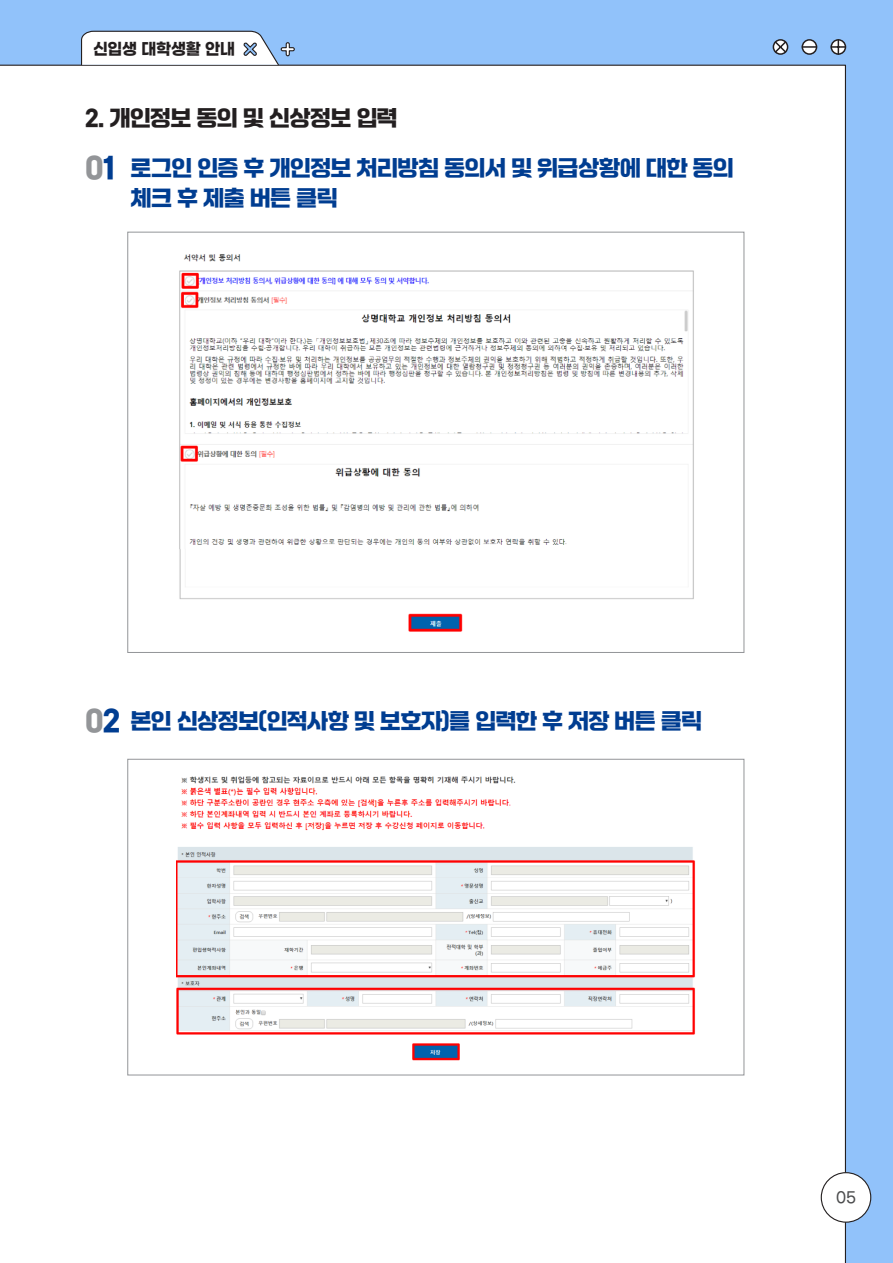
<style>
.page{position:relative;width:893px;height:1263px;background:#91c2fa}
.page>*{position:absolute;margin:0;border:0;box-sizing:border-box;transform-origin:0 0}
.t1{font:27px "Jalnan Gothic";color:#939598}
.t2{font:21px/30px "Jalnan Gothic";letter-spacing:-.03em;color:#003d91}
.t3{font:21px "Jalnan Gothic";letter-spacing:-.03em;color:#231f20}
.t4{font:700 16.35px "Gmarket Sans";letter-spacing:-.01em;color:#231f20;scale:.95 1}
.t5{font:500 15px "Gmarket Sans";color:#4b4c4d}
.s1{color:#003d91}
</style>
<div class="page">
<div style="left:0;top:65px;width:846px;height:1198px;background:#fff"></div>
<svg style="left:80px;top:30px;width:215px;height:36px"></svg>
<svg style="left:773px;top:39px;width:74px;height:16px"></svg>
<div style="left:821px;top:1173px;width:50px;height:49px;background:#fff;border-radius:50%"></div>
<div style="left:821px;top:1172px;width:50px;height:51px;border:1px solid #231f20;border-radius:50%"></div>
<img style="left:176px;top:252px;width:520px;height:381px">
<img style="left:176px;top:774px;width:520px;height:286px">
<p class="t4" style="left:93px;top:40px;width:151px">신입생 대학생활 안내</p>
<p class="t3" style="left:85px;top:105px;width:314px">2. 개인정보 동의 및 신상정보 입력</p>
<p class="t2" style="left:131px;top:153px;width:605px">로그인 인증 후 개인정보 처리방침 동의서 및 위급상황에 대한 동의 체크 후 제출 버튼 클릭</p>
<p class="t1" style="left:85px;top:150px;width:31px">0<span class="s1">1</span></p>
<p class="t1" style="left:85px;top:704px;width:37px">0<span class="s1">2</span></p>
<p class="t2" style="left:131px;top:707px;width:573px">본인 신상정보(인적사항 및 보호자)를 입력한 후 저장 버튼 클릭</p>
<p class="t5" style="left:836px;top:1189px;width:21px">05</p>
</div>
